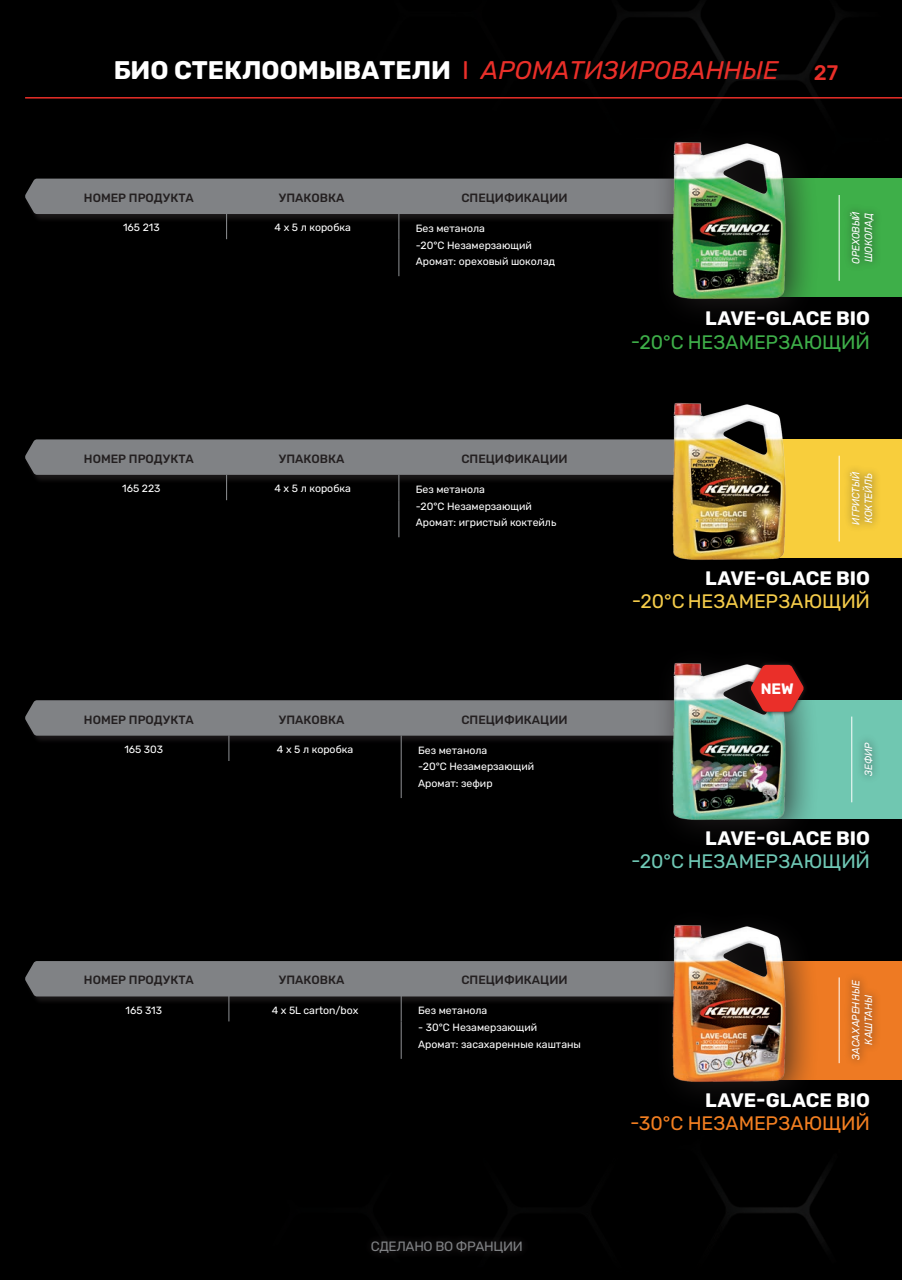
<style>
.page{position:relative;width:902px;height:1280px;background:#fff}
.page>*{position:absolute;margin:0;border:0;box-sizing:border-box;transform-origin:0 0}
.t1{font:700 25.5px "Rubik";color:#fff}
.t2{font:500 21px "Rubik";color:#ea2f29}
.t3{font:700 19.5px "Rubik";color:#fff}
.t4{font:19.5px "Rubik";color:#6fc8b5}
.t5{font:19.5px "Rubik";color:#3eaf49}
.t6{font:19.5px "Rubik";color:#f5cc4a}
.t7{font:19.5px "Rubik";color:#f37f21}
.t8{font:700 15.15px "Rubik";color:#fff}
.t9{font:13.5px "Rubik";letter-spacing:-.025em;color:#808285}
.t10{font:500 12px "Rubik";color:#231f20}
.t11{font:10.5px/16.8px "Rubik";color:#fff}
.t12{font:italic 10.5px/12.6px "Rubik";letter-spacing:-.01em;color:#fff;scale:.93 1}
.t13{font:italic 10.5px/12.6px "Rubik";letter-spacing:.01em;color:#fff;text-align:center;scale:.93 1}
.s1{font-weight:400;color:#ea2f29}
.s2{font-weight:400;font-style:italic;color:#ea2f29}
</style>
<div class="page">
<div style="left:0;top:0;width:901px;height:1280px;background:#000"></div>
<div style="left:362px;top:1232px;width:169px;height:30px;background:#050505"></div>
<div style="left:774px;top:700px;width:127px;height:118px;background:#70c7b1"></div>
<div style="left:774px;top:178px;width:127px;height:119px;background:#3eaf49"></div>
<div style="left:776px;top:961px;width:125px;height:118px;background:#ee7a23"></div>
<div style="left:776px;top:439px;width:125px;height:119px;background:#f8ce3c"></div>
<div style="left:651px;top:121px;width:168px;height:212px;background:#231f20;opacity:.75"></div>
<img style="left:654px;top:115px;width:149px;height:210px">
<img style="left:654px;top:376px;width:149px;height:210px">
<div style="left:651px;top:903px;width:168px;height:213px;background:#231f20;opacity:.75"></div>
<img style="left:654px;top:898px;width:149px;height:210px">
<div style="left:651px;top:642px;width:168px;height:212px;background:#231f20;opacity:.75"></div>
<img style="left:654px;top:636px;width:149px;height:210px">
<svg style="left:746px;top:660px;width:62px;height:56px"></svg>
<svg style="left:750px;top:665px;width:53px;height:47px"></svg>
<svg style="left:25px;top:700px;width:694px;height:61px"></svg>
<hr style="left:400px;top:735px;width:2px;height:26px;background:#808285">
<hr style="left:400px;top:761px;width:2px;height:37px;background:#808285">
<svg style="left:25px;top:179px;width:694px;height:60px"></svg>
<hr style="left:398px;top:239px;width:1px;height:37px;background:#808285">
<svg style="left:25px;top:439px;width:694px;height:61px"></svg>
<hr style="left:398px;top:500px;width:1px;height:37px;background:#808285">
<svg style="left:25px;top:961px;width:694px;height:60px"></svg>
<hr style="left:400px;top:996px;width:2px;height:25px;background:#808285">
<hr style="left:400px;top:1021px;width:2px;height:38px;background:#808285">
<hr style="left:25px;top:97px;width:876px;height:2px;background:#ea2f29">
<div style="left:841px;top:203px;width:40px;height:69px;background:#231f20;opacity:.75"></div>
<hr style="left:838px;top:195px;width:1px;height:86px;background:#fff">
<div style="left:841px;top:464px;width:39px;height:68px;background:#231f20;opacity:.75"></div>
<hr style="left:838px;top:456px;width:1px;height:85px;background:#fff">
<div style="left:855px;top:733px;width:26px;height:51px;background:#231f20;opacity:.75"></div>
<hr style="left:851px;top:716px;width:1px;height:86px;background:#fff">
<div style="left:843px;top:972px;width:38px;height:95px;background:#231f20;opacity:.75"></div>
<hr style="left:838px;top:977px;width:1px;height:86px;background:#fff">
<h1 class="t1" style="left:114px;top:55px;width:666px">БИО СТЕКЛООМЫВАТЕЛИ <span class="s1">I</span> <span class="s2">АРОМАТИЗИРОВАННЫЕ</span></h1>
<h2 class="t2" style="left:813px;top:57px;width:26px">27</h2>
<p class="t10" style="left:84px;top:189px;width:111px">НОМЕР ПРОДУКТА</p>
<p class="t10" style="left:279px;top:189px;width:67px">УПАКОВКА</p>
<p class="t10" style="left:461px;top:189px;width:108px">СПЕЦИФИКАЦИИ</p>
<p class="t11" style="left:123px;top:220px;width:38px">165 213</p>
<p class="t11" style="left:274px;top:220px;width:78px">4 x 5 л коробка</p>
<p class="t11" style="left:416px;top:220px;width:141px">Без метанола<br>-20°C Незамерзающий<br>Аромат: ореховый шоколад</p>
<p class="t12" style="left:850px;top:264px;width:58px;rotate:-90deg">ОРЕХОВЫЙ<br>ШОКОЛАД</p>
<p class="t10" style="left:84px;top:450px;width:111px">НОМЕР ПРОДУКТА</p>
<p class="t10" style="left:279px;top:450px;width:67px">УПАКОВКА</p>
<p class="t10" style="left:461px;top:450px;width:108px">СПЕЦИФИКАЦИИ</p>
<p class="t11" style="left:122px;top:481px;width:40px">165 223</p>
<p class="t11" style="left:274px;top:481px;width:78px">4 x 5 л коробка</p>
<p class="t11" style="left:416px;top:481px;width:142px">Без метанола<br>-20°C Незамерзающий<br>Аромат: игристый коктейль</p>
<p class="t10" style="left:84px;top:710px;width:111px">НОМЕР ПРОДУКТА</p>
<p class="t10" style="left:279px;top:710px;width:67px">УПАКОВКА</p>
<p class="t10" style="left:461px;top:710px;width:108px">СПЕЦИФИКАЦИИ</p>
<p class="t11" style="left:124px;top:742px;width:40px">165 303</p>
<p class="t11" style="left:277px;top:742px;width:78px">4 x 5 л коробка</p>
<p class="t11" style="left:418px;top:742px;width:117px">Без метанола<br>-20°C Незамерзающий<br>Аромат: зефир</p>
<p class="t10" style="left:84px;top:971px;width:111px">НОМЕР ПРОДУКТА</p>
<p class="t10" style="left:279px;top:971px;width:67px">УПАКОВКА</p>
<p class="t10" style="left:461px;top:971px;width:108px">СПЕЦИФИКАЦИИ</p>
<p class="t11" style="left:125px;top:1002px;width:38px">165 313</p>
<p class="t11" style="left:272px;top:1002px;width:88px">4 x 5L carton/box</p>
<p class="t11" style="left:418px;top:1002px;width:71px">Без метанола</p>
<p class="t11" style="left:418px;top:1019px;width:164px">- 30°C Незамерзающий<br>Аромат: засахаренные каштаны</p>
<p class="t9" style="left:370px;top:1237px;width:153px">СДЕЛАНО ВО ФРАНЦИИ</p>
<h3 class="t3" style="left:705px;top:307px;width:166px">LAVE-GLACE BIO</h3>
<h3 class="t5" style="left:631px;top:328px;width:240px">-20°C НЕЗАМЕРЗАЮЩИЙ</h3>
<p class="t12" style="left:850px;top:524px;width:58px;rotate:-90deg">ИГРИСТЫЙ<br>КОКТЕЙЛЬ</p>
<h3 class="t3" style="left:705px;top:566px;width:166px">LAVE-GLACE BIO</h3>
<h3 class="t6" style="left:632px;top:587px;width:240px">-20°C НЕЗАМЕРЗАЮЩИЙ</h3>
<h3 class="t8" style="left:760px;top:680px;width:35px">NEW</h3>
<p class="t12" style="left:862px;top:776px;width:38px;rotate:-90deg">ЗЕФИР</p>
<h3 class="t3" style="left:705px;top:827px;width:166px">LAVE-GLACE BIO</h3>
<h3 class="t4" style="left:631px;top:847px;width:240px">-20°C НЕЗАМЕРЗАЮЩИЙ</h3>
<p class="t13" style="left:850px;top:1060px;width:87px;rotate:-90deg">ЗАСАХАРЕННЫЕ<br>КАШТАНЫ</p>
<h3 class="t3" style="left:705px;top:1088px;width:166px">LAVE-GLACE BIO</h3>
<h3 class="t7" style="left:630px;top:1109px;width:241px">-30°C НЕЗАМЕРЗАЮЩИЙ</h3>
</div>
